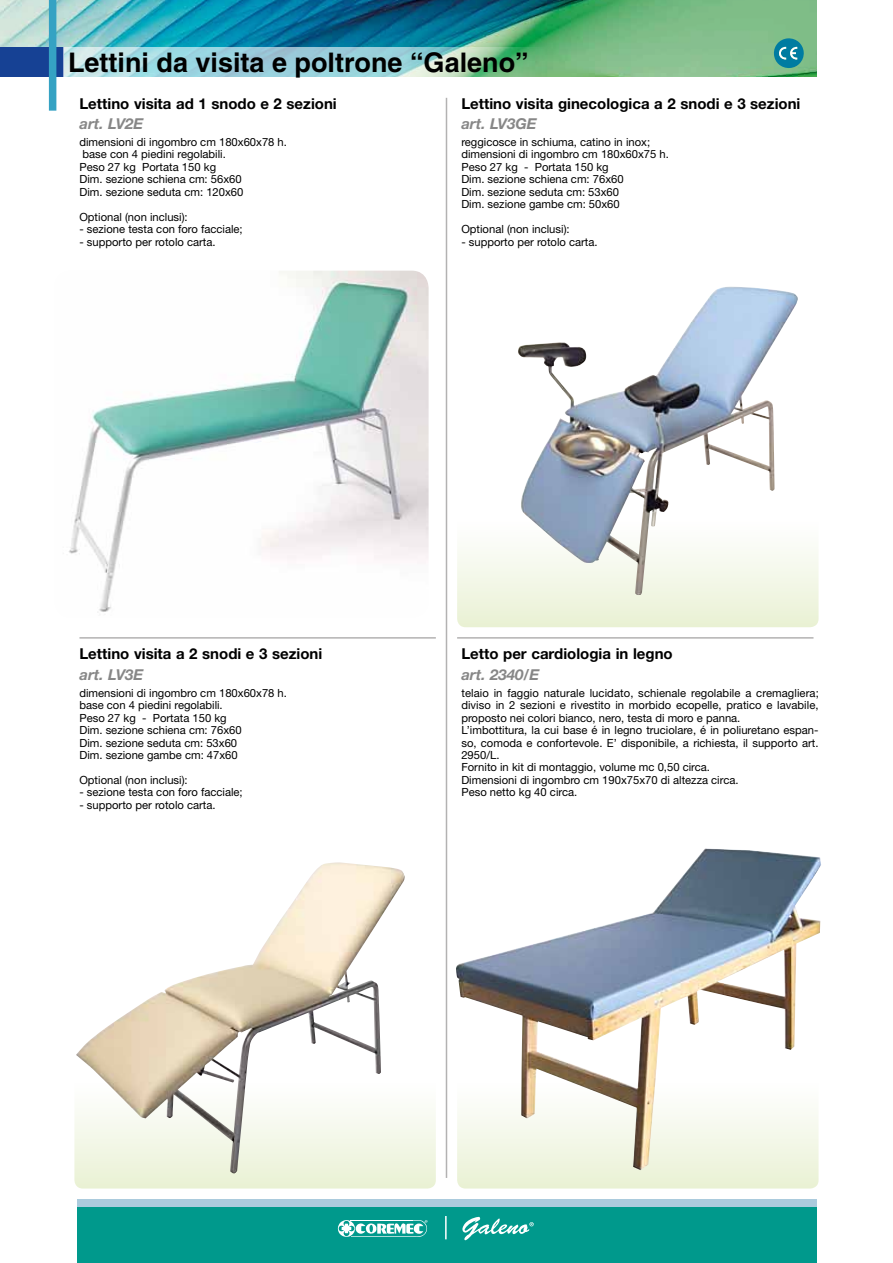
<style>
.page{position:relative;width:893px;height:1263px;background:#fff}
.page>*{position:absolute;margin:0;border:0;box-sizing:border-box;transform-origin:0 0}
.t1{font:700 27px "Helvetica";color:#000}
.t2{font:700 15px "Helvetica Neue LT Std";color:#000}
.t3{font:italic 700 15px "Helvetica Neue LT Std";color:#878787}
.t4{font:11.25px/12.5px "Helvetica Neue LT Std";color:#000}
</style>
<div class="page">
<img style="left:0;top:0;width:816px;height:77px">
<div style="left:0;top:47px;width:64px;height:29px;background:#164194"></div>
<div style="left:77px;top:1206px;width:739px;height:57px;background:#00998c"></div>
<div style="left:77px;top:1199px;width:739px;height:7px;background:#abcbdd"></div>
<svg style="left:462px;top:1217px;width:72px;height:23px"></svg>
<svg style="left:337px;top:1220px;width:91px;height:17px"></svg>
<hr style="left:351px;top:1220px;width:62px;height:1px;background:#fff">
<hr style="left:445px;top:1216px;width:2px;height:23px;background:#fff">
<div style="left:49px;top:0;width:7px;height:111px;background:#35a2c3"></div>
<svg style="left:774px;top:38px;width:30px;height:30px"></svg>
<svg style="left:64px;top:47px;width:510px;height:29px;background:#9ad0c9"></svg>
<hr style="left:446px;top:98px;width:1px;height:1080px;background:#b3b2b2">
<hr style="left:457px;top:637px;width:356px;height:2px;background:#b3b2b2">
<hr style="left:79px;top:637px;width:357px;height:2px;background:#b3b2b2">
<div style="left:457px;top:1170px;width:362px;height:18px;background:#ebf2d7"></div>
<svg style="left:74px;top:1110px;width:362px;height:78px;background:#edf3db"></svg>
<svg style="left:457px;top:549px;width:362px;height:78px;background:#eef4de"></svg>
<img style="left:69px;top:271px;width:360px;height:342px">
<img style="left:518px;top:287px;width:280px;height:308px">
<img style="left:76px;top:862px;width:330px;height:311px">
<img style="left:456px;top:848px;width:365px;height:322px">
<h1 class="t1" style="left:68px;top:46px;width:462px">Lettini da visita e poltrone “Galeno”</h1>
<h2 class="t2" style="left:79px;top:94px;width:259px">Lettino visita ad 1 snodo e 2 sezioni</h2>
<h2 class="t3" style="left:79px;top:115px;width:66px">art. LV2E</h2>
<p class="t4" style="left:79px;top:136px;width:209px">dimensioni di ingombro cm 180x60x78 h. base con 4 piedini regolabili.<br>Peso 27 kg Portata 150 kg<br>Dim. sezione schiena cm: 56x60<br>Dim. sezione seduta cm: 120x60</p>
<p class="t4" style="left:79px;top:210px;width:110px">Optional (non inclusi):</p>
<p class="t4" style="left:79px;top:223px;width:165px">- sezione testa con foro facciale;</p>
<p class="t4" style="left:79px;top:235px;width:138px">- supporto per rotolo carta.</p>
<h2 class="t2" style="left:461px;top:94px;width:341px">Lettino visita ginecologica a 2 snodi e 3 sezioni</h2>
<h2 class="t3" style="left:461px;top:115px;width:77px">art. LV3GE</h2>
<p class="t4" style="left:461px;top:136px;width:209px">reggicosce in schiuma, catino in inox; dimensioni di ingombro cm 180x60x75 h.<br>Peso 27 kg - Portata 150 kg<br>Dim. sezione schiena cm: 76x60<br>Dim. sezione seduta cm: 53x60<br>Dim. sezione gambe cm: 50x60</p>
<p class="t4" style="left:461px;top:223px;width:110px">Optional (non inclusi):</p>
<p class="t4" style="left:461px;top:235px;width:138px">- supporto per rotolo carta.</p>
<h2 class="t2" style="left:79px;top:645px;width:244px">Lettino visita a 2 snodi e 3 sezioni</h2>
<h2 class="t3" style="left:79px;top:665px;width:66px">art. LV3E</h2>
<p class="t4" style="left:79px;top:686px;width:209px">dimensioni di ingombro cm 180x60x78 h. base con 4 piedini regolabili.<br>Peso 27 kg - Portata 150 kg<br>Dim. sezione schiena cm: 76x60<br>Dim. sezione seduta cm: 53x60<br>Dim. sezione gambe cm: 47x60</p>
<p class="t4" style="left:79px;top:773px;width:110px">Optional (non inclusi):</p>
<p class="t4" style="left:79px;top:786px;width:165px">- sezione testa con foro facciale;</p>
<p class="t4" style="left:79px;top:798px;width:138px">- supporto per rotolo carta.</p>
<h2 class="t2" style="left:461px;top:645px;width:213px">Letto per cardiologia in legno</h2>
<h2 class="t3" style="left:461px;top:665px;width:79px">art. 2340/E</h2>
<p class="t4" style="left:461px;top:686px;width:359px">telaio in faggio naturale lucidato, schienale regolabile a cremagliera; diviso in 2 sezioni e rivestito in morbido ecopelle, pratico e lavabile, proposto nei colori bianco, nero, testa di moro e panna.<br>L’imbottitura, la cui base é in legno truciolare, é in poliuretano espan&shy;so, comoda e confortevole. E’ disponibile, a richiesta, il supporto art.<br>2950/L.<br>Fornito in kit di montaggio, volume mc 0,50 circa.<br>Dimensioni di ingombro cm 190x75x70 di altezza circa.<br>Peso netto kg 40 circa.</p>
</div>
